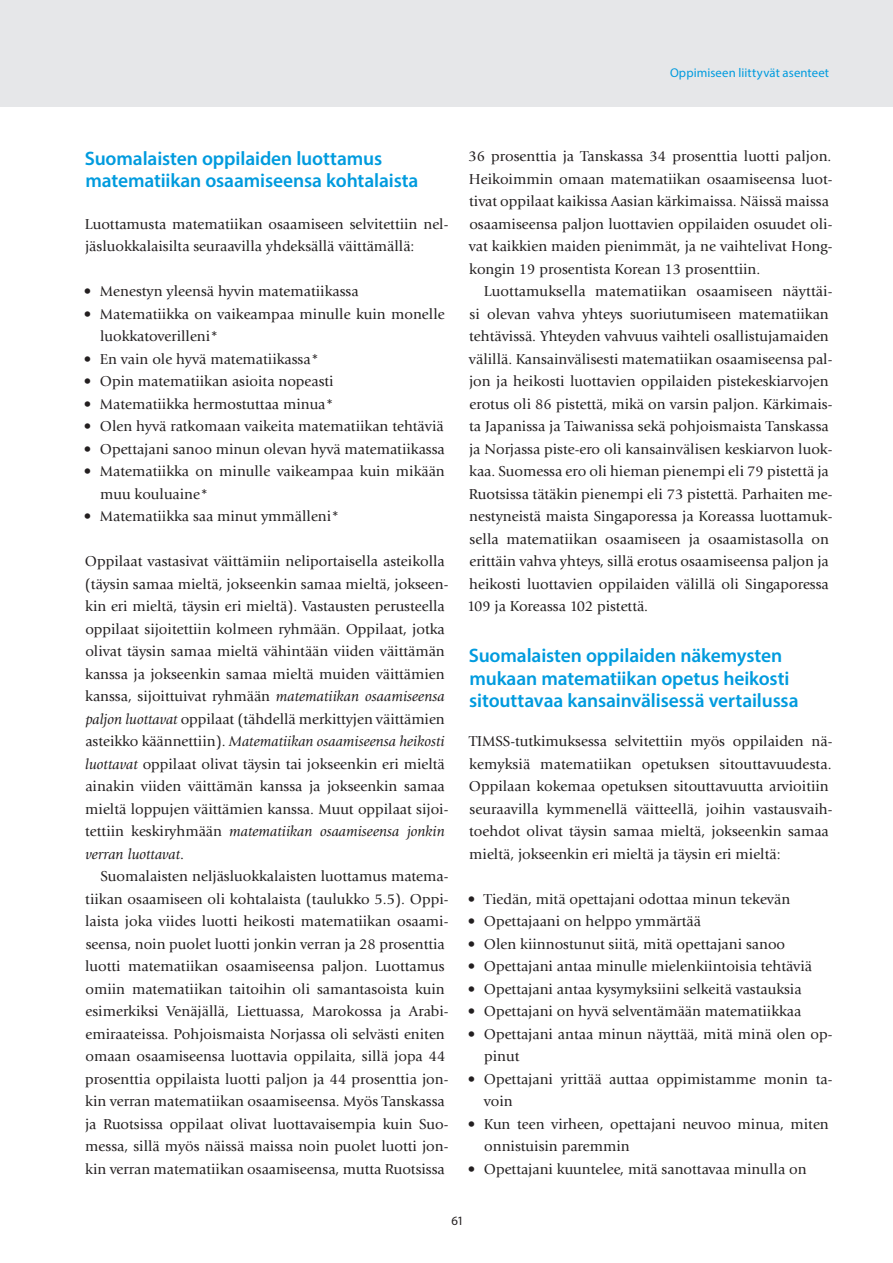
<style>
.page{position:relative;width:893px;height:1263px;background:#fff}
.page>*{position:absolute;margin:0;border:0;box-sizing:border-box;transform-origin:0 0}
._20__Väliotsikko_1{font:600 19.5px/22.5px "Myriad Pro";letter-spacing:-.01em;color:#009bde}
._21__Väliotsikko_1_y{font:600 19.5px/22.5px "Myriad Pro";letter-spacing:-.005em;color:#009bde}
._35__Leipäteksti{font:15px/22.5px "Giovanni";color:#231f20}
._40__Leipäteksti_ilm{font:15px/22.5px "Giovanni";color:#231f20}
.t1{font:12.75px "Myriad Pro";letter-spacing:.01em;color:#009bde}
.t2{font:12.75px "Myriad Pro";color:#231f20}
.s1{font-style:italic}
</style>
<div class="page">
<div style="left:0;top:0;width:893px;height:106px;background:#e6e7e9"></div>
<p class="t1" style="left:670px;top:64px;width:161px">Oppimiseen liittyvät asenteet</p>
<p class="_21__Väliotsikko_1_y" style="left:85px;top:146px;width:335px">Suomalaisten oppilaiden luottamus matematiikan osaamiseensa kohtalaista</p>
<p class="_40__Leipäteksti_ilm" style="left:85px;top:213px;width:365px">Luottamusta matematiikan osaamiseen selvitettiin nel&shy;jäsluokkalaisilta seuraavilla yhdeksällä väittämällä:</p>
<p class="_35__Leipäteksti" style="left:84px;top:280px;width:276px">• Menestyn yleensä hyvin matematiikassa</p>
<p class="_35__Leipäteksti" style="left:100px;top:303px;width:346px;text-indent:-16px">• Matematiikka on vaikeampaa minulle kuin monelle luokkatoverilleni*</p>
<p class="_35__Leipäteksti" style="left:84px;top:348px;width:237px">• En vain ole hyvä matematiikassa*</p>
<p class="_35__Leipäteksti" style="left:84px;top:370px;width:251px">• Opin matematiikan asioita nopeasti</p>
<p class="_35__Leipäteksti" style="left:84px;top:393px;width:251px">• Matematiikka hermostuttaa minua*</p>
<p class="_35__Leipäteksti" style="left:84px;top:415px;width:361px">• Olen hyvä ratkomaan vaikeita matematiikan tehtäviä</p>
<p class="_35__Leipäteksti" style="left:84px;top:438px;width:362px">• Opettajani sanoo minun olevan hyvä matematiikassa</p>
<p class="_35__Leipäteksti" style="left:100px;top:460px;width:346px;text-indent:-16px">• Matematiikka on minulle vaikeampaa kuin mikään muu kouluaine*</p>
<p class="_35__Leipäteksti" style="left:84px;top:505px;width:257px">• Matematiikka saa minut ymmälleni*</p>
<p class="_40__Leipäteksti_ilm" style="left:85px;top:550px;width:365px">Oppilaat vastasivat väittämiin neliportaisella asteikolla (täysin samaa mieltä, jokseenkin samaa mieltä, jokseen&shy;kin eri mieltä, täysin eri mieltä). Vastausten perusteella oppilaat sijoitettiin kolmeen ryhmään. Oppilaat, jotka olivat täysin samaa mieltä vähintään viiden väittämän kanssa ja jokseenkin samaa mieltä muiden väittämien kanssa, sijoittuivat ryhmään <span class="s1">matematiikan osaamiseensa paljon luottavat</span> oppilaat (tähdellä merkittyjen väittämien asteikko käännettiin). <span class="s1">Matematiikan osaamiseensa heikosti luottavat</span> oppilaat olivat täysin tai jokseenkin eri mieltä ainakin viiden väittämän kanssa ja jokseenkin samaa mieltä loppujen väittämien kanssa. Muut oppilaat sijoi&shy;tettiin keskiryhmään <span class="s1">matematiikan osaamiseensa jonkin verran luottavat</span>.</p>
<p class="_35__Leipäteksti" style="left:85px;top:865px;width:365px;text-indent:15px">Suomalaisten neljäsluokkalaisten luottamus matema&shy;tiikan osaamiseen oli kohtalaista (taulukko 5.5). Oppi&shy;laista joka viides luotti heikosti matematiikan osaami&shy;seensa, noin puolet luotti jonkin verran ja 28 prosenttia luotti matematiikan osaamiseensa paljon. Luottamus omiin matematiikan taitoihin oli samantasoista kuin esimerkiksi Venäjällä, Liettuassa, Marokossa ja Arabi&shy;emiraateissa. Pohjoismaista Norjassa oli selvästi eniten omaan osaamiseensa luottavia oppilaita, sillä jopa 44 prosenttia oppilaista luotti paljon ja 44 prosenttia jon&shy;kin verran matematiikan osaamiseensa. Myös Tanskassa ja Ruotsissa oppilaat olivat luottavaisempia kuin Suo&shy;messa, sillä myös näissä maissa noin puolet luotti jon&shy;kin verran matematiikan osaamiseensa, mutta Ruotsissa</p>
<p class="_35__Leipäteksti" style="left:468px;top:145px;width:365px">36 prosenttia ja Tanskassa 34 prosenttia luotti paljon.<br>Heikoimmin omaan matematiikan osaamiseensa luot&shy;tivat oppilaat kaikissa Aasian kärkimaissa. Näissä maissa osaamiseensa paljon luottavien oppilaiden osuudet oli&shy;vat kaikkien maiden pienimmät, ja ne vaihtelivat Hong&shy;kongin 19 prosentista Korean 13 prosenttiin.</p>
<p class="_35__Leipäteksti" style="left:467px;top:280px;width:367px;text-indent:17px">Luottamuksella matematiikan osaamiseen näyttäi&shy;si olevan vahva yhteys suoriutumiseen matematiikan tehtävissä. Yhteyden vahvuus vaihteli osallistujamaiden välillä. Kansainvälisesti matematiikan osaamiseensa pal&shy;jon ja heikosti luottavien oppilaiden pistekeskiarvojen erotus oli 86 pistettä, mikä on varsin paljon. Kärkimais&shy;ta Japanissa ja Taiwanissa sekä pohjoismaista Tanskassa ja Norjassa piste-ero oli kansainvälisen keskiarvon luok&shy;kaa. Suomessa ero oli hieman pienempi eli 79 pistettä ja Ruotsissa tätäkin pienempi eli 73 pistettä. Parhaiten me&shy;nestyneistä maista Singaporessa ja Koreassa luottamuk&shy;sella matematiikan osaamiseen ja osaamistasolla on erittäin vahva yhteys, sillä erotus osaamiseensa paljon ja heikosti luottavien oppilaiden välillä oli Singaporessa 109 ja Koreassa 102 pistettä.</p>
<p class="_20__Väliotsikko_1" style="left:469px;top:644px;width:331px">Suomalaisten oppilaiden näkemysten mukaan matematiikan opetus heikosti sitouttavaa kansainvälisessä vertailussa</p>
<p class="_40__Leipäteksti_ilm" style="left:469px;top:730px;width:365px">TIMSS-tutkimuksessa selvitettiin myös oppilaiden nä&shy;kemyksiä matematiikan opetuksen sitouttavuudesta.<br>Oppilaan kokemaa opetuksen sitouttavuutta arvioitiin seuraavilla kymmenellä väitteellä, joihin vastausvaih&shy;toehdot olivat täysin samaa mieltä, jokseenkin samaa mieltä, jokseenkin eri mieltä ja täysin eri mieltä:</p>
<p class="_35__Leipäteksti" style="left:468px;top:888px;width:324px">• Tiedän, mitä opettajani odottaa minun tekevän</p>
<p class="_35__Leipäteksti" style="left:468px;top:910px;width:235px">• Opettajaani on helppo ymmärtää</p>
<p class="_35__Leipäteksti" style="left:468px;top:933px;width:319px">• Olen kiinnostunut siitä, mitä opettajani sanoo</p>
<p class="_35__Leipäteksti" style="left:468px;top:955px;width:346px">• Opettajani antaa minulle mielenkiintoisia tehtäviä</p>
<p class="_35__Leipäteksti" style="left:468px;top:978px;width:335px">• Opettajani antaa kysymyksiini selkeitä vastauksia</p>
<p class="_35__Leipäteksti" style="left:468px;top:1000px;width:335px">• Opettajani on hyvä selventämään matematiikkaa</p>
<p class="_35__Leipäteksti" style="left:484px;top:1023px;width:350px;text-indent:-16px">• Opettajani antaa minun näyttää, mitä minä olen op&shy;pinut</p>
<p class="_35__Leipäteksti" style="left:484px;top:1068px;width:350px;text-indent:-16px">• Opettajani yrittää auttaa oppimistamme monin ta&shy;voin</p>
<p class="_35__Leipäteksti" style="left:484px;top:1113px;width:346px;text-indent:-16px">• Kun teen virheen, opettajani neuvoo minua, miten onnistuisin paremmin</p>
<p class="_35__Leipäteksti" style="left:468px;top:1158px;width:340px">• Opettajani kuuntelee, mitä sanottavaa minulla on</p>
<p class="t2" style="left:451px;top:1212px;width:14px">61</p>
</div>
